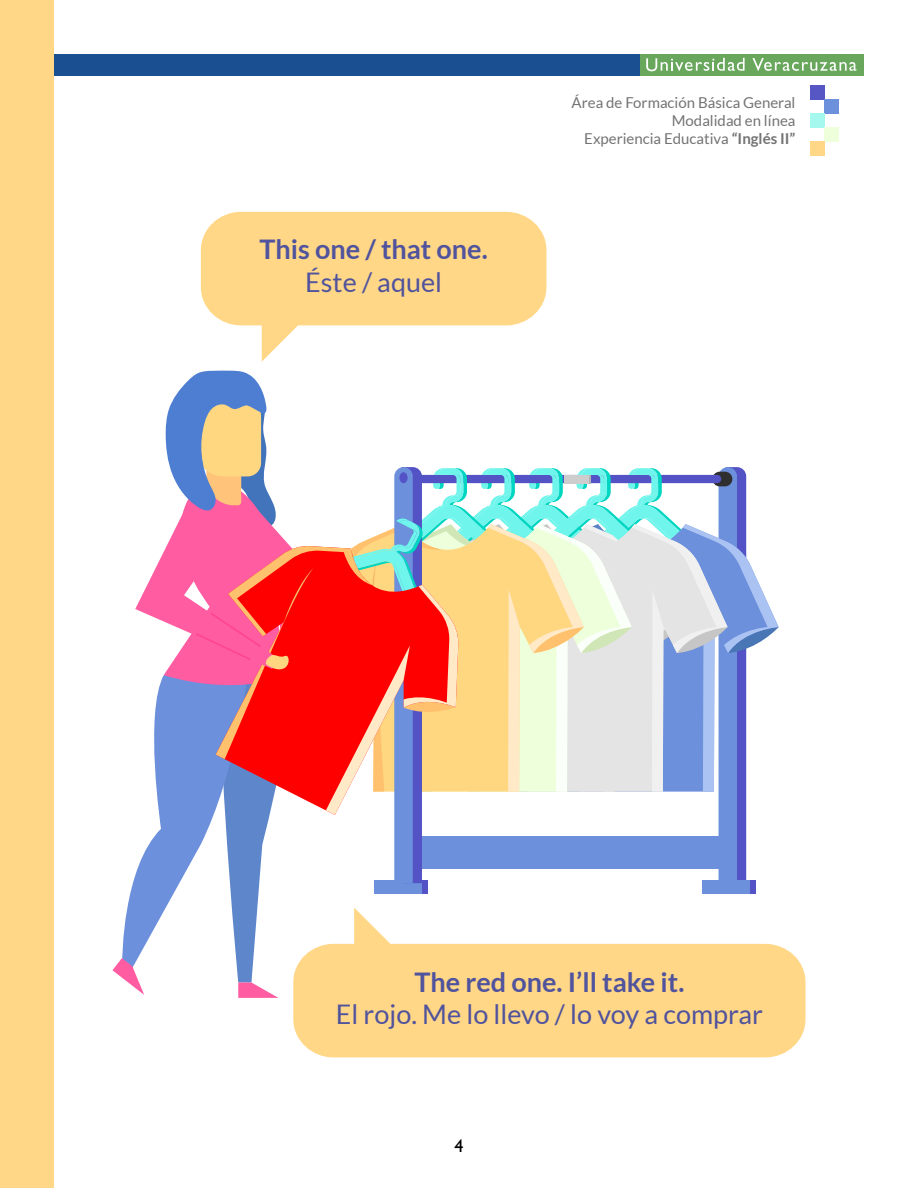
<style>
.page{position:relative;width:918px;height:1188px;background:#fff}
.page>*{position:absolute;margin:0;border:0;box-sizing:border-box;transform-origin:0 0}
.t1{font:27px "Lato";color:#50539d}
.t2{font:700 27px "Lato";color:#50539d}
.t3{font:18px "Gill Sans";color:#000}
.t4{font:15px/18px "Lato";color:#747373;text-align:right}
.s1{font-weight:700}
</style>
<div class="page">
<div style="left:638px;top:54px;width:226px;height:22px;background:#68a75c"></div>
<svg style="left:646px;top:58px;width:99px;height:13px"></svg>
<svg style="left:752px;top:58px;width:105px;height:13px"></svg>
<div style="left:54px;top:54px;width:586px;height:21px;background:#1a4f92"></div>
<div style="left:0;top:0;width:54px;height:1188px;background:#ffd786"></div>
<div style="left:811px;top:85px;width:14px;height:14px;background:#5656c4"></div>
<div style="left:825px;top:99px;width:14px;height:15px;background:#6d90dc"></div>
<div style="left:811px;top:114px;width:14px;height:14px;background:#a4f8ed"></div>
<div style="left:825px;top:128px;width:14px;height:14px;background:#edffdb"></div>
<div style="left:811px;top:142px;width:14px;height:14px;background:#ffd786"></div>
<svg style="left:201px;top:212px;width:345px;height:150px;fill:#ffd786"></svg>
<div style="left:293px;top:946px;width:513px;height:111px;background:#ffd786"></div>
<svg style="left:112px;top:371px;width:667px;height:627px"></svg>
<h1 class="t2" style="left:259px;top:234px;width:230px">This one / that one.</h1>
<h1 class="t1" style="left:305px;top:267px;width:138px">Éste / aquel</h1>
<p class="t4" style="left:572px;top:94px;width:225px">Área de Formación Básica General<br>Modalidad en línea<br>Experiencia Educativa <span class="s1">“Inglés II”</span></p>
<h1 class="t2" style="left:414px;top:966px;width:272px">The red one. I’ll take it.</h1>
<h1 class="t1" style="left:336px;top:999px;width:429px">El rojo. Me lo llevo / lo voy a comprar</h1>
<p class="t3" style="left:454px;top:1136px;width:10px">4</p>
</div>
